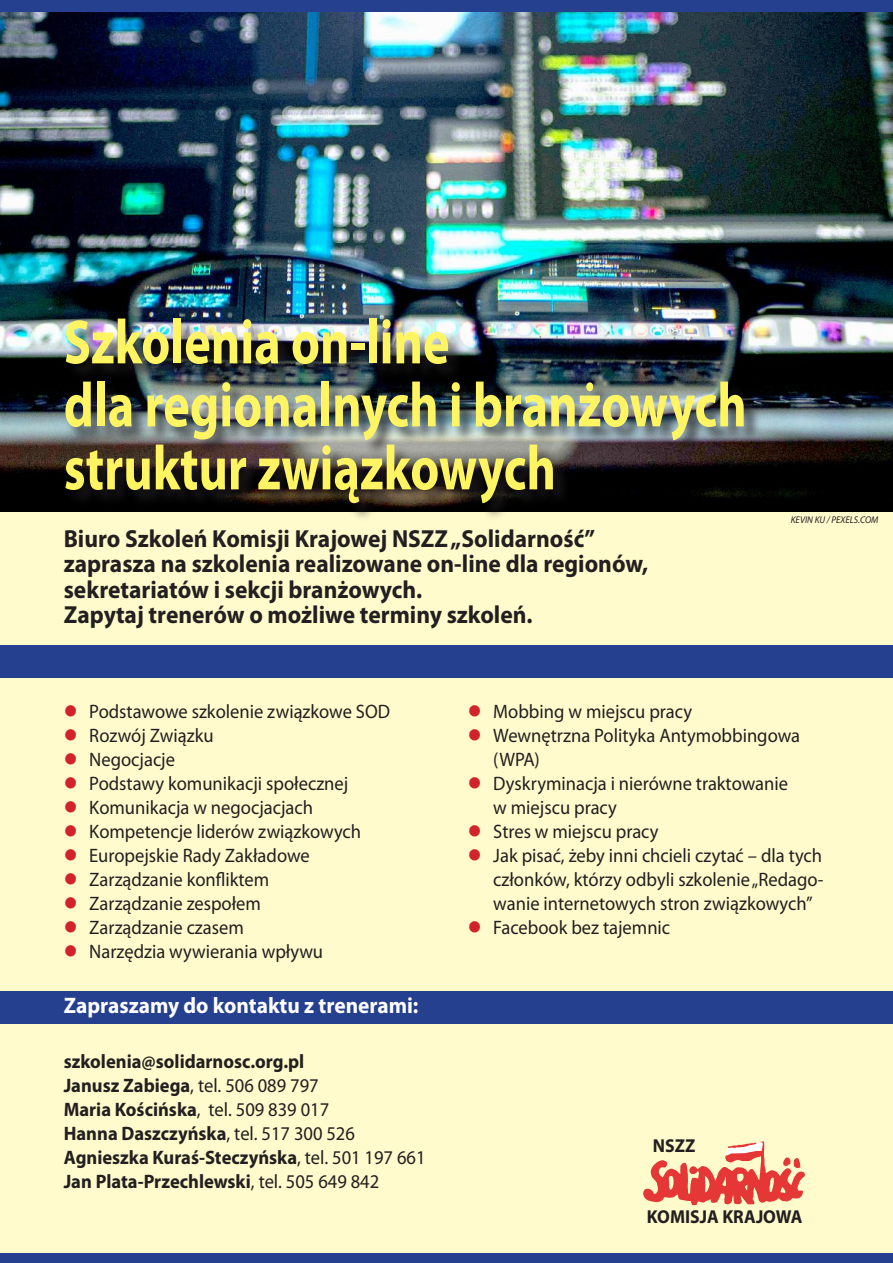
<style>
.page{position:relative;width:893px;height:1263px;background:#fff}
.page>*{position:absolute;margin:0;border:0;box-sizing:border-box;transform-origin:0 0}
.t1{font:700 63px/63px "Myriad Pro";color:#fff461;scale:.8 1}
.t2{font:700 24.75px/25.5px "Myriad Pro";color:#231f20;scale:.95 1}
.t3{font:700 22.5px "Myriad Pro";color:#fff;scale:.95 1}
.t4{font:19.5px/24px "Myriad Pro";color:#231f20;scale:.95 1}
.t5{font:700 19.5px/24px "Myriad Pro";color:#231f20;scale:.95 1}
.t6{font:700 18.75px "Myriad Pro";color:#231f20;scale:.95 1}
.t7{font:italic 9.75px "Myriad Pro";color:#231f20;scale:.95 1}
.s1{color:#d1232a}
.s2{font-weight:400}
</style>
<div class="page">
<div style="left:0;top:405px;width:893px;height:858px;background:#fffbcc"></div>
<div style="left:0;top:991px;width:893px;height:33px;background:#25408f"></div>
<div style="left:0;top:645px;width:893px;height:32px;background:#25408f"></div>
<img style="left:0;top:11px;width:892px;height:500px">
<div style="left:63px;top:316px;width:701px;height:206px;background:#231f20;opacity:.75"></div>
<svg style="left:643px;top:1141px;width:162px;height:64px"></svg>
<div style="left:0;top:1253px;width:893px;height:10px;background:#25408f"></div>
<div style="left:0;top:0;width:893px;height:11px;background:#25408f"></div>
<h1 class="t1" style="left:64px;top:311px;width:855px">Szkolenia on-line<br>dla regionalnych i branżowych struktur związkowych</h1>
<p class="t2" style="left:64px;top:526px;width:617px">Biuro Szkoleń Komisji Krajowej NSZZ „Solidarność” zaprasza na szkolenia realizowane on-line dla regionów, sekretariatów i sekcji branżowych.<br>Zapytaj trenerów o możliwe terminy szkoleń.</p>
<p class="t7" style="left:791px;top:514px;width:94px">KEVIN KU / PEXELS.COM</p>
<p class="t4" style="left:64px;top:700px;width:345px"><span class="s1">●</span> Podstawowe szkolenie związkowe SOD</p>
<p class="t4" style="left:64px;top:724px;width:159px"><span class="s1">●</span> Rozwój Związku</p>
<p class="t4" style="left:64px;top:748px;width:119px"><span class="s1">●</span> Negocjacje</p>
<p class="t4" style="left:64px;top:772px;width:301px"><span class="s1">●</span> Podstawy komunikacji społecznej</p>
<p class="t4" style="left:64px;top:796px;width:264px"><span class="s1">●</span> Komunikacja w negocjacjach</p>
<p class="t4" style="left:64px;top:820px;width:315px"><span class="s1">●</span> Kompetencje liderów związkowych</p>
<p class="t4" style="left:64px;top:844px;width:260px"><span class="s1">●</span> Europejskie Rady Zakładowe</p>
<p class="t4" style="left:64px;top:868px;width:218px"><span class="s1">●</span> Zarządzanie konfliktem</p>
<p class="t4" style="left:64px;top:892px;width:209px"><span class="s1">●</span> Zarządzanie zespołem</p>
<p class="t4" style="left:64px;top:916px;width:191px"><span class="s1">●</span> Zarządzanie czasem</p>
<p class="t4" style="left:64px;top:940px;width:275px"><span class="s1">●</span> Narzędzia wywierania wpływu</p>
<p class="t3" style="left:64px;top:993px;width:375px">Zapraszamy do kontaktu z trenerami:</p>
<p class="t5" style="left:64px;top:1050px;width:382px">szkolenia@solidarnosc.org.pl<br>Janusz Zabiega<span class="s2">, tel. 506 089 797<br></span>Maria Kościńska<span class="s2">, tel. 509 839 017<br></span>Hanna Daszczyńska<span class="s2">, tel. 517 300 526<br></span>Agnieszka Kuraś-Steczyńska<span class="s2">, tel. 501 197 661<br></span>Jan Plata-Przechlewski<span class="s2">, tel. 505 649 842</span></p>
<p class="t4" style="left:468px;top:700px;width:238px"><span class="s1">●</span> Mobbing w miejscu pracy</p>
<p class="t4" style="left:493px;top:724px;width:325px;text-indent:-26px"><span class="s1">●</span> Wewnętrzna Polityka Antymobbingowa (WPA)</p>
<p class="t4" style="left:493px;top:772px;width:312px;text-indent:-26px"><span class="s1">●</span> Dyskryminacja i nierówne traktowanie w miejscu pracy</p>
<p class="t4" style="left:468px;top:820px;width:202px"><span class="s1">●</span> Stres w miejscu pracy</p>
<p class="t4" style="left:493px;top:844px;width:349px;text-align:justify;text-indent:-26px"><span class="s1">●</span> Jak pisać, żeby inni chcieli czytać – dla tych członków, którzy odbyli szkolenie „Redago&shy;wanie internetowych stron związkowych”</p>
<p class="t4" style="left:468px;top:916px;width:215px"><span class="s1">●</span> Facebook bez tajemnic</p>
<p class="t6" style="left:653px;top:1135px;width:46px">NSZZ</p>
<p class="t6" style="left:647px;top:1206px;width:165px">KOMISJA KRAJOWA</p>
</div>
